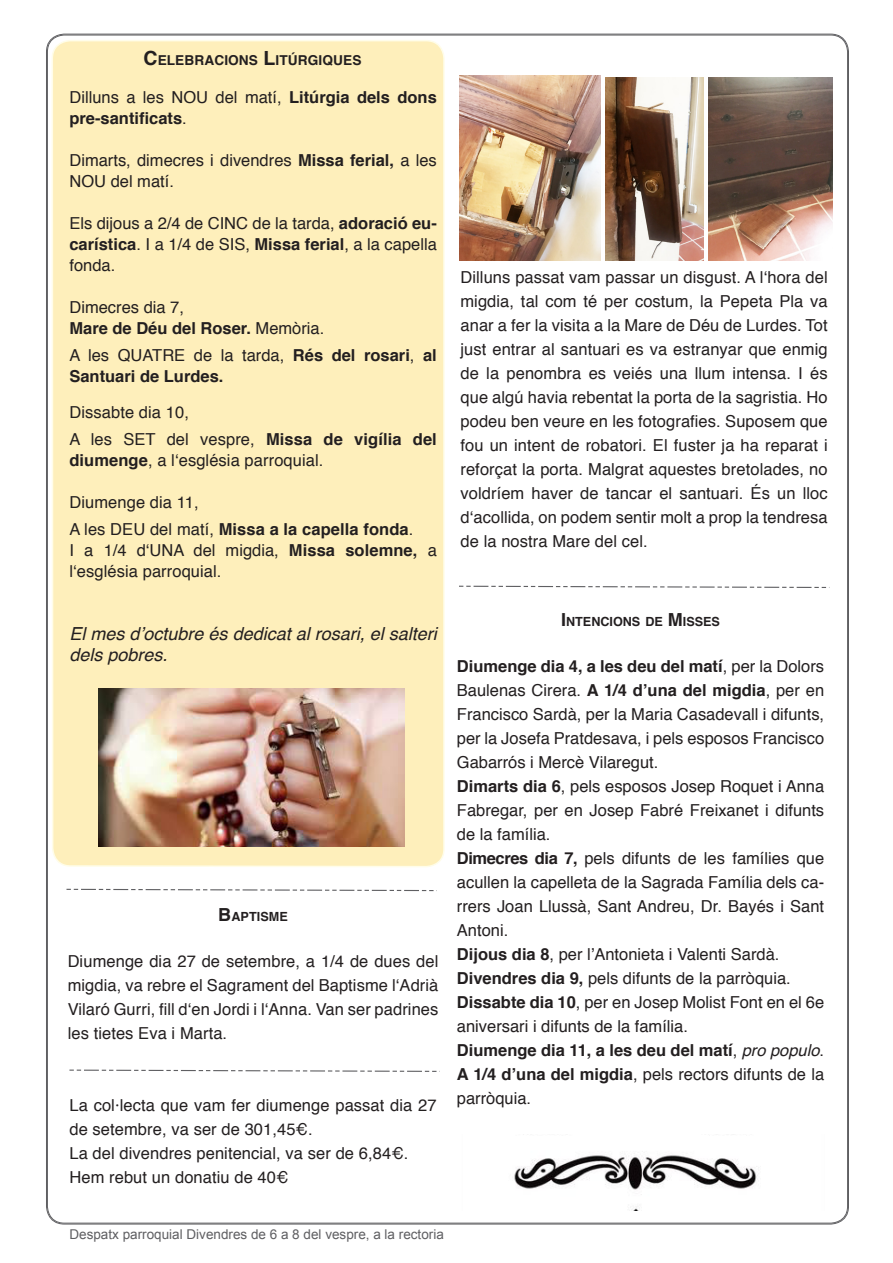
<style>
.page{position:relative;width:893px;height:1263px;background:#fff}
.page>*{position:absolute;margin:0;border:0;box-sizing:border-box;transform-origin:0 0}
.t1{font:italic 18px/21px "Helvetica";color:#231f20}
.t2{font:16.5px/24px "Helvetica";color:#231f20;text-align:justify}
.t3{font:700 16.5px/21px "Helvetica";color:#231f20}
.t4{font:700 13.65px "Helvetica";letter-spacing:.005em;color:#231f20}
.t5{font:13.5px "Arial";color:#5f5f62}
.t6{font:700 12.6px "Helvetica";color:#231f20}
.s1{font-size:19.5px}
.s2{font-weight:400}
.s3{font-weight:700}
.s4{font-size:18px}
.s5{font-weight:400;font-style:italic}
</style>
<div class="page">
<svg style="left:51px;top:39px;width:394px;height:1186px"></svg>
<img style="left:459px;top:75px;width:141px;height:186px">
<img style="left:605px;top:78px;width:99px;height:183px">
<img style="left:709px;top:78px;width:124px;height:183px">
<img style="left:99px;top:689px;width:305px;height:157px">
<img style="left:514px;top:1155px;width:244px;height:55px">
<svg style="left:68px;top:1069px;width:373px;height:3px"></svg>
<svg style="left:459px;top:585px;width:371px;height:3px"></svg>
<svg style="left:65px;top:888px;width:373px;height:4px"></svg>
<p class="t4" style="left:143px;top:49px;width:219px"><span class="s1">C</span>ELEBRACIONS <span class="s1">L</span>ITÚRGIQUES</p>
<p class="t3" style="left:69px;top:87px;width:369px"><span class="s2">Dilluns a les NOU del matí,</span> Litúrgia dels dons pre-santificats<span class="s2">.</span></p>
<p class="t2" style="left:69px;top:151px;width:369px;line-height:21px">Dimarts, dimecres i divendres <span class="s3">Missa ferial,</span> a les<br>NOU del matí.</p>
<p class="t2" style="left:69px;top:214px;width:369px;line-height:21px">Els dijous a 2/4 de CINC de la tarda, <span class="s3">adoració eu&shy;carística</span>. I a 1/4 de SIS, <span class="s3">Missa ferial</span>, a la capella fonda.</p>
<p class="t2" style="left:69px;top:296px;width:116px">Dimecres dia 7,</p>
<p class="t3" style="left:69px;top:318px;width:256px">Mare de Déu del Roser. <span class="s2">Memòria.</span></p>
<p class="t3" style="left:69px;top:345px;width:369px"><span class="s2">A les QUATRE de la tarda,</span> Rés del rosari<span class="s2">,</span> al<br>Santuari de Lurdes.</p>
<p class="t2" style="left:69px;top:401px;width:121px">Dissabte dia 10,</p>
<p class="t2" style="left:69px;top:430px;width:369px;line-height:21px">A les SET del vespre, <span class="s3">Missa de vigília del diumenge</span>, a l‘església parroquial.</p>
<p class="t2" style="left:69px;top:491px;width:131px">Diumenge dia 11,</p>
<p class="t3" style="left:69px;top:519px;width:345px"><span class="s2">A les DEU del matí,</span> Missa a la capella fonda<span class="s2">.</span></p>
<p class="t2" style="left:69px;top:541px;width:369px;line-height:21px">I a 1/4 d‘UNA del migdia, <span class="s3">Missa solemne,</span> a l‘església parroquial.</p>
<p class="t1" style="left:69px;top:624px;width:369px">El mes d’octubre és dedicat al rosari, el salteri dels pobres.</p>
<p class="t6" style="left:218px;top:907px;width:71px"><span class="s4">B</span>APTISME</p>
<p class="t2" style="left:68px;top:949px;width:372px">Diumenge dia 27 de setembre, a 1/4 de dues del migdia, va rebre el Sagrament del Baptisme l‘Adrià Vilaró Gurri, fill d‘en Jordi i l‘Anna. Van ser padrines les tietes Eva i Marta.</p>
<p class="t2" style="left:69px;top:1093px;width:369px">La col·lecta que vam fer diumenge passat dia 27 de setembre, va ser de 301,45€.</p>
<p class="t2" style="left:69px;top:1141px;width:340px">La del divendres penitencial, va ser de 6,84€.</p>
<p class="t2" style="left:69px;top:1165px;width:220px">Hem rebut un donatiu de 40€</p>
<p class="t2" style="left:460px;top:265px;width:369px">Dilluns passat vam passar un disgust. A l‘hora del migdia, tal com té per costum, la Pepeta Pla va anar a fer la visita a la Mare de Déu de Lurdes. Tot just entrar al santuari es va estranyar que enmig de la penombra es veiés una llum intensa. I és que algú havia rebentat la porta de la sagristia. Ho podeu ben veure en les fotografies. Suposem que fou un intent de robatori. El fuster ja ha reparat i reforçat la porta. Malgrat aquestes bretolades, no voldríem haver de tancar el santuari. És un lloc d‘acollida, on podem sentir molt a prop la tendresa de la nostra Mare del cel.</p>
<p class="t6" style="left:561px;top:611px;width:160px"><span class="s4">I</span>NTENCIONS DE <span class="s4">M</span>ISSES</p>
<p class="t2" style="left:457px;top:655px;width:369px"><span class="s3">Diumenge dia 4, a les deu del matí</span>, per la Dolors Baulenas Cirera. <span class="s3">A 1/4 d’una del migdia</span>, per en Francisco Sardà, per la Maria Casadevall i difunts, per la Josefa Pratdesava, i pels esposos Francisco Gabarrós i Mercè Vilaregut.</p>
<p class="t2" style="left:457px;top:775px;width:369px"><span class="s3">Dimarts dia 6</span>, pels esposos Josep Roquet i Anna Fabregar, per en Josep Fabré Freixanet i difunts de la família.</p>
<p class="t2" style="left:457px;top:847px;width:369px"><span class="s3">Dimecres dia 7,</span> pels difunts de les famílies que acullen la capelleta de la Sagrada Família dels ca&shy;rrers Joan Llussà, Sant Andreu, Dr. Bayés i Sant Antoni.</p>
<p class="t2" style="left:457px;top:943px;width:324px"><span class="s3">Dijous dia 8</span>, per l’Antonieta i Valenti Sardà.</p>
<p class="t2" style="left:457px;top:967px;width:335px"><span class="s3">Divendres dia 9,</span> pels difunts de la parròquia.</p>
<p class="t2" style="left:457px;top:991px;width:369px"><span class="s3">Dissabte dia 10</span>, per en Josep Molist Font en el 6e aniversari i difunts de la família.</p>
<p class="t3" style="left:457px;top:1038px;width:369px;line-height:24px;text-align:justify">Diumenge dia 11, a les deu del matí<span class="s2">,</span> <span class="s5">pro populo</span><span class="s2">.<br></span>A 1/4 d’una del migdia<span class="s2">, pels rectors difunts de la parròquia.</span></p>
<p class="t5" style="left:69px;top:1226px;width:376px">Despatx parroquial Divendres de 6 a 8 del vespre, a la rectoria</p>
</div>
